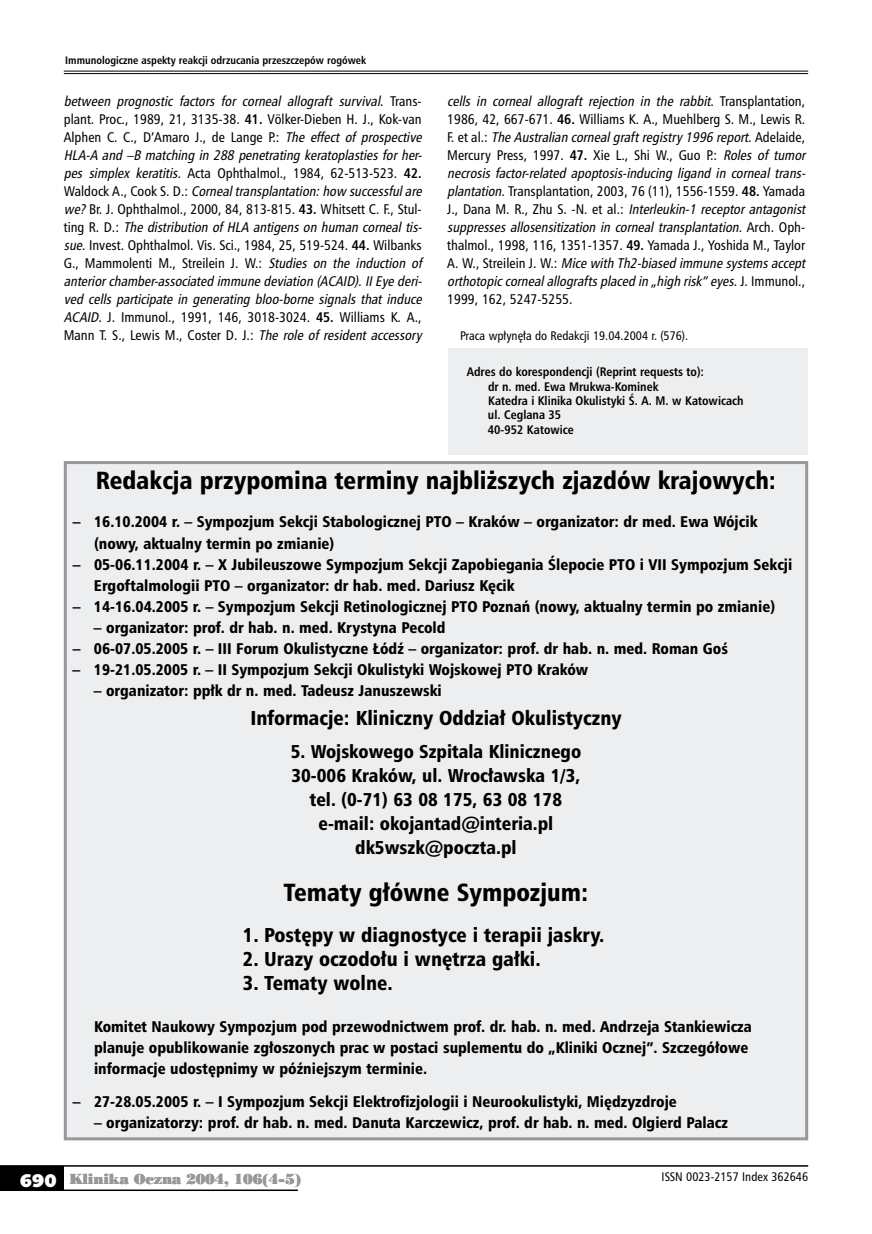
<style>
.page{position:relative;width:872px;height:1234px;background:#fff}
.page>*{position:absolute;margin:0;border:0;box-sizing:border-box;transform-origin:0 0}
.t1{font:24px "Humnst 777 Blk Cn PL";color:#000}
.t2{font:19.5px "Humnst 777 Blk Cn PL";color:#000}
.t3{font:18px/24px "Humnst 777 Blk Cn PL";color:#000;text-align:center}
.t4{font:15px/21px "Humnst 777 Blk Cn PL";color:#000}
.t5{font:italic 13.5px/18px "Humnst 777 Cn PL";color:#000}
.t6{font:13.5px "Poster Bodoni PL";letter-spacing:-.015em;color:#98989c}
.t7{font:700 12px/14.4px "Humnst 777 Cn PL";color:#000}
.t8{font:12px "Humnst 777 Cn PL";color:#000}
.t9{font:700 10.5px "Humnst 777 Cn PL";color:#000}
.s1{font-style:normal}
.s2{font-weight:700;font-style:normal}
.s3{font-family:"Humanst 531 U Blk PL";font-size:18px;color:#fff}
</style>
<div class="page">
<hr style="left:64px;top:71px;width:744px;height:1px;background:#000">
<hr style="left:64px;top:73px;width:744px;height:1px;background:#000">
<div style="left:0;top:1165px;width:64px;height:24px;background:#000"></div>
<hr style="left:0;top:1164px;width:808px;height:2px;background:#000">
<hr style="left:0;top:1189px;width:298px;height:1px;background:#000">
<div style="left:449px;top:348px;width:359px;height:106px;background:#edeeef"></div>
<div style="left:65px;top:462px;width:741px;height:676px;background:#edeeef"></div>
<div style="left:64px;top:461px;width:744px;height:679px;border:3px solid #98989c"></div>
<p class="t9" style="left:65px;top:53px;width:302px">Im-mu-no-lo-gicz-ne aspek-ty re-ak-cji od-rzu-ca-nia prze-szcze-pów ro-gó-wek</p>
<p class="t5" style="left:64px;top:92px;width:363px">between prognostic factors for corneal allograft survival<span class="s1">. T r a n s - plant. Proc., 1989, 21, 3135-38.</span> <span class="s2">41.</span> <span class="s1">Völker-Dieben H. J., Kok-van Alphen C. C., D’Amaro J., de Lange P.:</span> The effect of prospective HLA-A and –B matching in 288 penetrating keratoplasties for her&shy;pes simplex keratitis. <span class="s1">Acta Ophthalmol., 1984, 62-513-523.</span> <span class="s2">42.<br></span><span class="s1">Wa l d o c k A . , C o o k S . D . :</span> Cornealtransplantation:how successfulare we?<span class="s1">Br. J. Ophthalmol., 2000, 84, 813-815.</span> <span class="s2">43.</span> <span class="s1">Whitsett C. F., Stul&shy;t i n g R . D . :</span> The distribution of HLA antigens on human corneal tis&shy;sue<span class="s1">. Invest. Ophthalmol. Vis. Sci., 1984, 25, 519-524.</span> <span class="s2">44.</span> <span class="s1">Wilbanks G., Mammolenti M., Streilein J. W.:</span> Studies on the induction of anteriorchamber-associated immune deviation (ACAID).IIEye deri&shy;ved cells participate in generating bloo-borne signals that induce ACAID<span class="s1">. J. Immunol., 1991, 146, 3018-3024.</span> <span class="s2">45.</span> <span class="s1">Williams K. A., M a n n T. S . , L e w i s M . , C o s t e r D . J . :</span> The role of resident accessory</p>
<p class="t5" style="left:447px;top:92px;width:363px">cells in corneal allograft rejection in the rabbit<span class="s1">. Tr a n s p l a n t a t i o n , 1986, 42, 667-671.</span> <span class="s2">46.</span> <span class="s1">Williams K. A., Muehlberg S. M., Lewis R.<br>F. e t a l . :</span> The Australian cornealgraftregistry1996 report<span class="s1">. A d e l a i d e , Mercury Press, 1997.</span> <span class="s2">47.</span> <span class="s1">Xie L., Shi W., Guo P.:</span> Roles of tumor necrosis factor-related apoptosis-inducing ligand in corneal trans&shy;plantation<span class="s1">. Transplantation, 2003, 76 (11), 1556-1559.</span> <span class="s2">48.</span> <span class="s1">Yamada J . , D a n a M . R . , Z h u S . - N . e t a l . :</span> Interleukin-1 receptor antagonist suppresses allosensitization in corneal transplantation<span class="s1">. A r c h . O p h - thalmol., 1998, 116, 1351-1357.</span> <span class="s2">49.</span> <span class="s1">Yamada J., Yoshida M., Taylor A . W. , S t r e i l e i n J . W. :</span> Mice with Th2-biased immune systemsaccept orthotopiccornealallograftsplaced in „high risk”eyes<span class="s1">. J . I m m u n o l . , 1999, 162, 5247-5255.</span></p>
<p class="t8" style="left:460px;top:328px;width:230px">Praca wpłynęła do Redakcji 19.04.2004 r. (576).</p>
<p class="t7" style="left:488px;top:364px;width:257px;text-indent:-21px">Ad-res do ko-re-spon-den-cji (Re-print re-qu-ests to):<br>dr n. med. Ewa Mru-kwa--K-om-inek<br>Ka-te-dra i Kli-ni-ka Oku-li-sty-ki Ś. A. M. w Ka-to-wi-cach ul. Ce-gla-na 35<br>40-952 Ka-to-wi-ce</p>
<h1 class="t1" style="left:96px;top:465px;width:682px">Redakcja przypomina terminy najbliższych zjazdów krajowych:</h1>
<p class="t4" style="left:94px;top:511px;width:665px;text-indent:-21px">– 16.10.2004 r. – Sympozjum Sekcji Stabologicznej PTO – Kraków – organizator: dr med. Ewa Wójcik (no-wy, ak-tu-al-ny ter-min po zmia-nie)</p>
<p class="t4" style="left:94px;top:553px;width:700px;text-indent:-21px">– 05-06.11.2004 r. – X Jubileuszowe Sympozjum Sekcji Zapobiegania Ślepocie PTO i VII Sympozjum Sekcji<br>Ergoftalmologii PTO – organizator: dr hab. med. Dariusz Kęcik</p>
<p class="t4" style="left:73px;top:595px;width:704px">– 14-16.04.2005 r. – Sym-po-zjum Sek-cji Re-ti-no-lo-gicz-nej PTO Po-znań (no-wy, ak-tu-al-ny ter-min po zmia-nie)</p>
<p class="t4" style="left:94px;top:616px;width:353px">– or-ga-ni-za-tor: prof. dr hab. n. med. Kry-sty-na Pe-cold</p>
<p class="t4" style="left:73px;top:637px;width:657px">– 06-07.05.2005 r. – III Forum Okulistyczne Łódź – organizator: prof. dr hab. n. med. Roman Goś</p>
<p class="t4" style="left:73px;top:658px;width:517px">– 19-21.05.2005 r. – II Sympozjum Sekcji Okulistyki Wojskowej PTO Kraków</p>
<p class="t4" style="left:94px;top:679px;width:349px">– organizator: ppłk dr n. med. Tadeusz Januszewski</p>
<h2 class="t2" style="left:250px;top:705px;width:373px">Informacje: Kliniczny Oddział Okulistyczny</h2>
<h3 class="t3" style="left:291px;top:738px;width:292px">5. Wojskowego Szpitala Klinicznego<br>30-006 Kraków, ul. Wrocławska 1/3, tel. (0-71) 63 08 175, 63 08 178 e-mail: okojantad@interia.pl dk5wszk@poczta.pl</h3>
<h1 class="t1" style="left:283px;top:876px;width:306px">Tematy główne Sympozjum:</h1>
<h2 class="t2" style="left:243px;top:921px;width:363px">1. Postępy w diagnostyce i terapii jaskry.</h2>
<h2 class="t2" style="left:243px;top:945px;width:299px">2. Urazy oczodołu i wnętrza gałki.</h2>
<h2 class="t2" style="left:243px;top:969px;width:151px">3. Tematy wolne.</h2>
<p class="t4" style="left:94px;top:1015px;width:659px">Komitet Naukowy Sympozjum pod przewodnictwem prof. dr. hab. n. med. Andrzeja Stankiewicza planuje opublikowanie zgłoszonych prac w postaci suplementu do „Kliniki Ocznej”. Szczegółowe informacje udostępnimy w późniejszym terminie.</p>
<p class="t4" style="left:73px;top:1090px;width:605px">– 27-28.05.2005 r. – I Sympozjum Sekcji Elektrofizjologii i Neurookulistyki, Międzyzdroje</p>
<p class="t4" style="left:94px;top:1111px;width:635px">– organizatorzy: prof. dr hab. n. med. Danuta Karczewicz, prof. dr hab. n. med. Olgierd Palacz</p>
<p class="t6" style="left:20px;top:1169px;width:283px"><span class="s3">690</span> Klinika Oczna 2004, 106(4-5)</p>
<p class="t8" style="left:661px;top:1168px;width:148px">ISSN 0023-2157 Index 362646</p>
</div>
